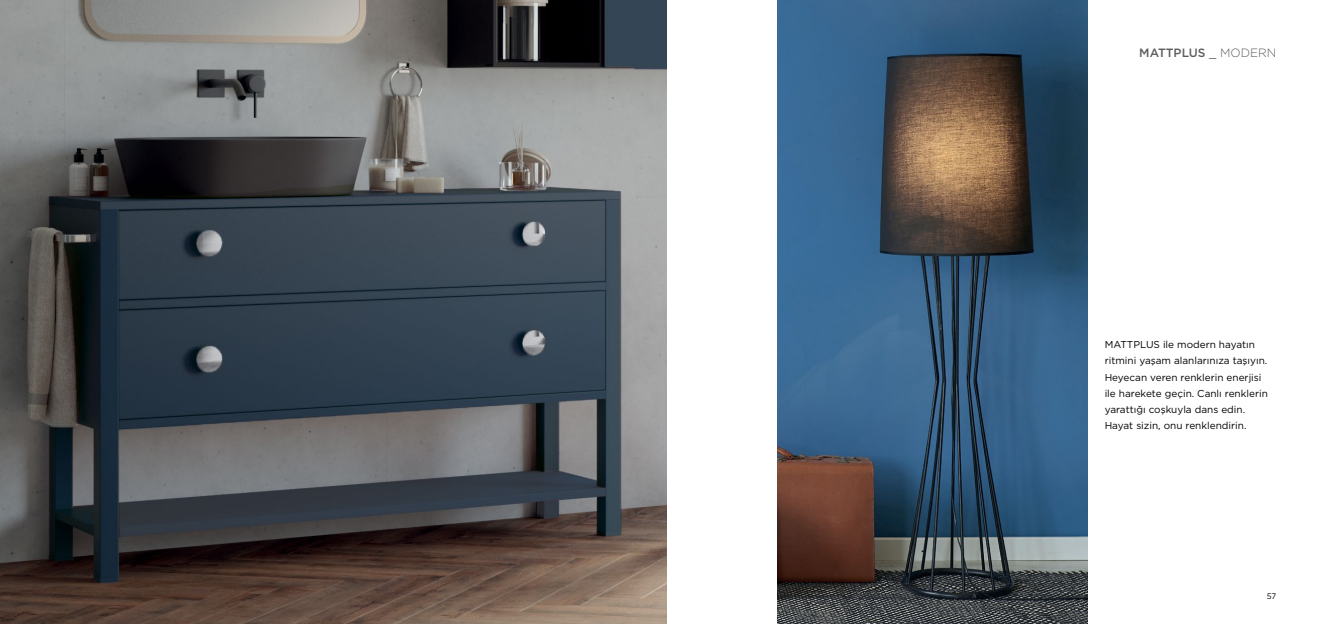
<style>
.page{position:relative;width:1333px;height:624px;background:#fff}
.page>*{position:absolute;margin:0;border:0;box-sizing:border-box;transform-origin:0 0}
.t1{font:500 12px "Gotham";color:#5d5d60}
.t2{font:10px/16.2px "Gotham";color:#000}
.t3{font:8px "Gotham";color:#000}
.s1{font-weight:400}
.s2{font-weight:300}
</style>
<div class="page">
<img style="left:0;top:0;width:666px;height:624px">
<img style="left:778px;top:0;width:309px;height:624px">
<p class="t1" style="left:1139px;top:45px;width:138px">MATTPLUS <span class="s1">_</span> <span class="s2">MODERN</span></p>
<p class="t2" style="left:1104px;top:336px;width:165px">MATTPLUS ile modern hayatın ritmini yaşam alanlarınıza taşıyın.<br>Heyecan veren renklerin enerjisi ile harekete geçin. Canlı renklerin yarattığı coşkuyla dans edin.<br>Hayat sizin, onu renklendirin.</p>
<p class="t3" style="left:1266px;top:590px;width:11px">57</p>
</div>
